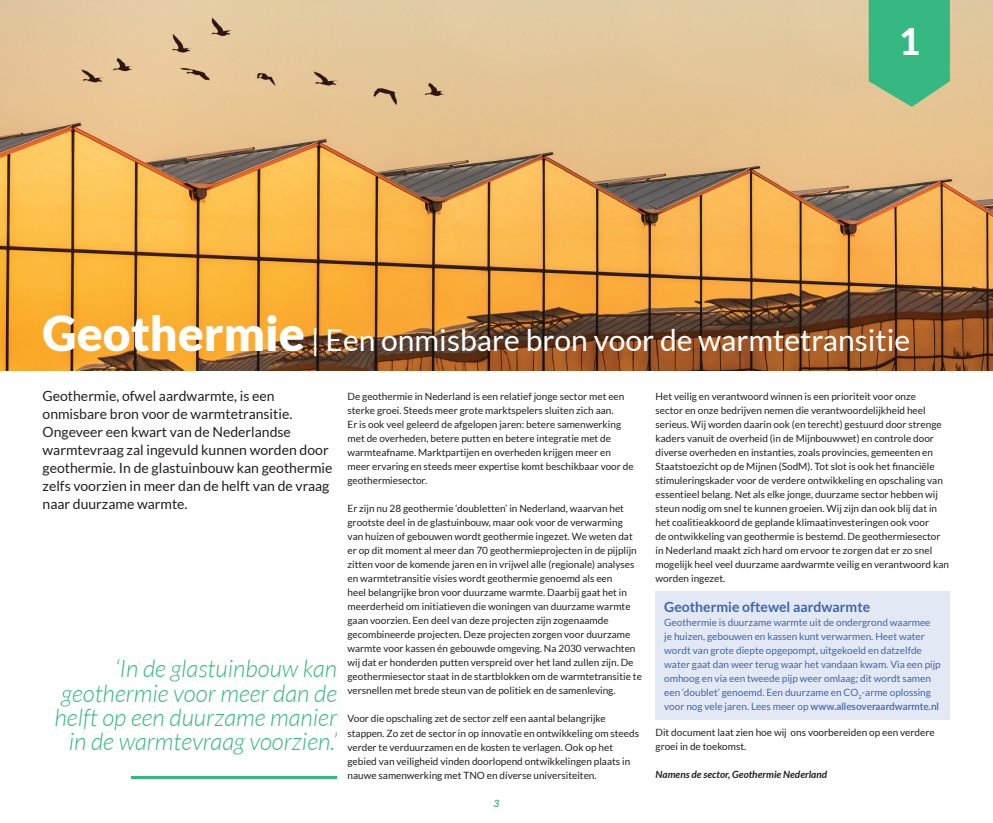
<style>
.page{position:relative;width:993px;height:823px;background:#fff}
.page>*{position:absolute;margin:0;border:0;box-sizing:border-box;transform-origin:0 0}
.t1{font:800 36.8px "Lato";color:#fff}
.t2{font:30px "Lato";color:#fff}
.t3{font:italic 300 24px/24px "Lato";color:#35b881;text-align:right}
.t4{font:14px/18px "Lato";color:#231f20}
.t5{font:700 14px "Lato";color:#3d66b1}
.t6{font:10px/14px "Lato";color:#231f20}
.t7{font:10px/14px "Lato";color:#3d66b1}
.t8{font:italic 700 10px "Lato";color:#231f20}
.t9{font:italic 700 10px "Lato";color:#35b881}
.s1{font-weight:900;font-size:48px}
.s2{font-weight:600}
</style>
<div class="page">
<img style="left:0;top:0;width:992px;height:370px">
<hr style="left:131px;top:775px;width:206px;height:3px;background:#35b881">
<div style="left:655px;top:591px;width:294px;height:128px;background:#e2e9f4"></div>
<svg style="left:868px;top:0;width:81px;height:107px;background:#4bb983"></svg>
<h1 class="t1" style="left:899px;top:14px;width:23px">1</h1>
<h2 class="t2" style="left:43px;top:323px;width:868px"><span class="s1">Geothermie</span> | Een onmisbare bron voor de warmtetransitie</h2>
<p class="t4" style="left:43px;top:386px;width:291px">Geothermie, ofwel aardwarmte, is een onmisbare bron voor de warmtetransitie.<br>Ongeveer een kwart van de Nederlandse warmtevraag zal ingevuld kunnen worden door geothermie. In de glastuinbouw kan geothermie zelfs voorzien in meer dan de helft van de vraag naar duurzame warmte.</p>
<p class="t6" style="left:347px;top:389px;width:287px">De geothermie in Nederland is een relatief jonge sector met een sterke groei. Steeds meer grote marktspelers sluiten zich aan.<br>Er is ook veel geleerd de afgelopen jaren: betere samenwerking met de overheden, betere putten en betere integratie met de warmteafname. Marktpartijen en overheden krijgen meer en meer ervaring en steeds meer expertise komt beschikbaar voor de geothermiesector.</p>
<p class="t6" style="left:347px;top:501px;width:296px">Er zijn nu 28 geothermie ‘doubletten’ in Nederland, waarvan het grootste deel in de glastuinbouw, maar ook voor de verwarming<br>van huizen of gebouwen wordt geothermie ingezet. We weten dat er op dit moment al meer dan 70 geothermieprojecten in de pijplijn zitten voor de komende jaren en in vrijwel alle (regionale) analyses en warmtetransitie visies wordt geothermie genoemd als een<br>heel belangrijke bron voor duurzame warmte. Daarbij gaat het in meerderheid om initiatieven die woningen van duurzame warmte gaan voorzien. Een deel van deze projecten zijn zogenaamde gecombineerde projecten. Deze projecten zorgen voor duurzame warmte voor kassen én gebouwde omgeving. Na 2030 verwachten wij dat er honderden putten verspreid over het land zullen zijn. De geothermiesector staat in de startblokken om de warmtetransitie te versnellen met brede steun van de politiek en de samenleving.</p>
<p class="t6" style="left:347px;top:711px;width:293px">Voor die opschaling zet de sector zelf een aantal belangrijke stappen. Zo zet de sector in op innovatie en ontwikkeling om steeds verder te verduurzamen en de kosten te verlagen. Ook op het gebied van veiligheid vinden doorlopend ontwikkelingen plaats in nauwe samenwerking met TNO en diverse universiteiten.</p>
<p class="t6" style="left:655px;top:389px;width:295px">Het veilig en verantwoord winnen is een prioriteit voor onze<br>sector en onze bedrijven nemen die verantwoordelijkheid heel serieus. Wij worden daarin ook (en terecht) gestuurd door strenge kaders vanuit de overheid (in de Mijnbouwwet) en controle door diverse overheden en instanties, zoals provincies, gemeenten en Staatstoezicht op de Mijnen (SodM). Tot slot is ook het financiële stimuleringskader voor de verdere ontwikkeling en opschaling van essentieel belang. Net als elke jonge, duurzame sector hebben wij steun nodig om snel te kunnen groeien. Wij zijn dan ook blij dat in het coalitieakkoord de geplande klimaatinvesteringen ook voor<br>de ontwikkeling van geothermie is bestemd. De geothermiesector in Nederland maakt zich hard om ervoor te zorgen dat er zo snel mogelijk heel veel duurzame aardwarmte veilig en verantwoord kan worden ingezet.</p>
<h3 class="t5" style="left:664px;top:598px;width:207px">Geothermie oftewel aardwarmte</h3>
<p class="t7" style="left:664px;top:614px;width:278px">Geothermie is duurzame warmte uit de ondergrond waarmee<br>je huizen, gebouwen en kassen kunt verwarmen. Heet water wordt van grote diepte opgepompt, uitgekoeld en datzelfde water gaat dan weer terug waar het vandaan kwam. Via een pijp omhoog en via een tweede pijp weer omlaag; dit wordt samen een ‘doublet’ genoemd. Een duurzame en CO<sub>2</sub>-arme oplossing voor nog vele jaren. Lees meer op <span class="s2">www.allesoveraardwarmte.nl</span></p>
<p class="t6" style="left:655px;top:724px;width:280px">Dit document laat zien hoe wij ons voorbereiden op een verdere groei in de toekomst.</p>
<p class="t8" style="left:655px;top:768px;width:173px">Namens de sector, Geothermie Nederland</p>
<h3 class="t3" style="left:55px;top:657px;width:284px">‘In de glastuinbouw kan geothermie voor meer dan de helft op een duurzame manier in de warmtevraag voorzien.’</h3>
<p class="t9" style="left:493px;top:797px;width:7px">3</p>
</div>
